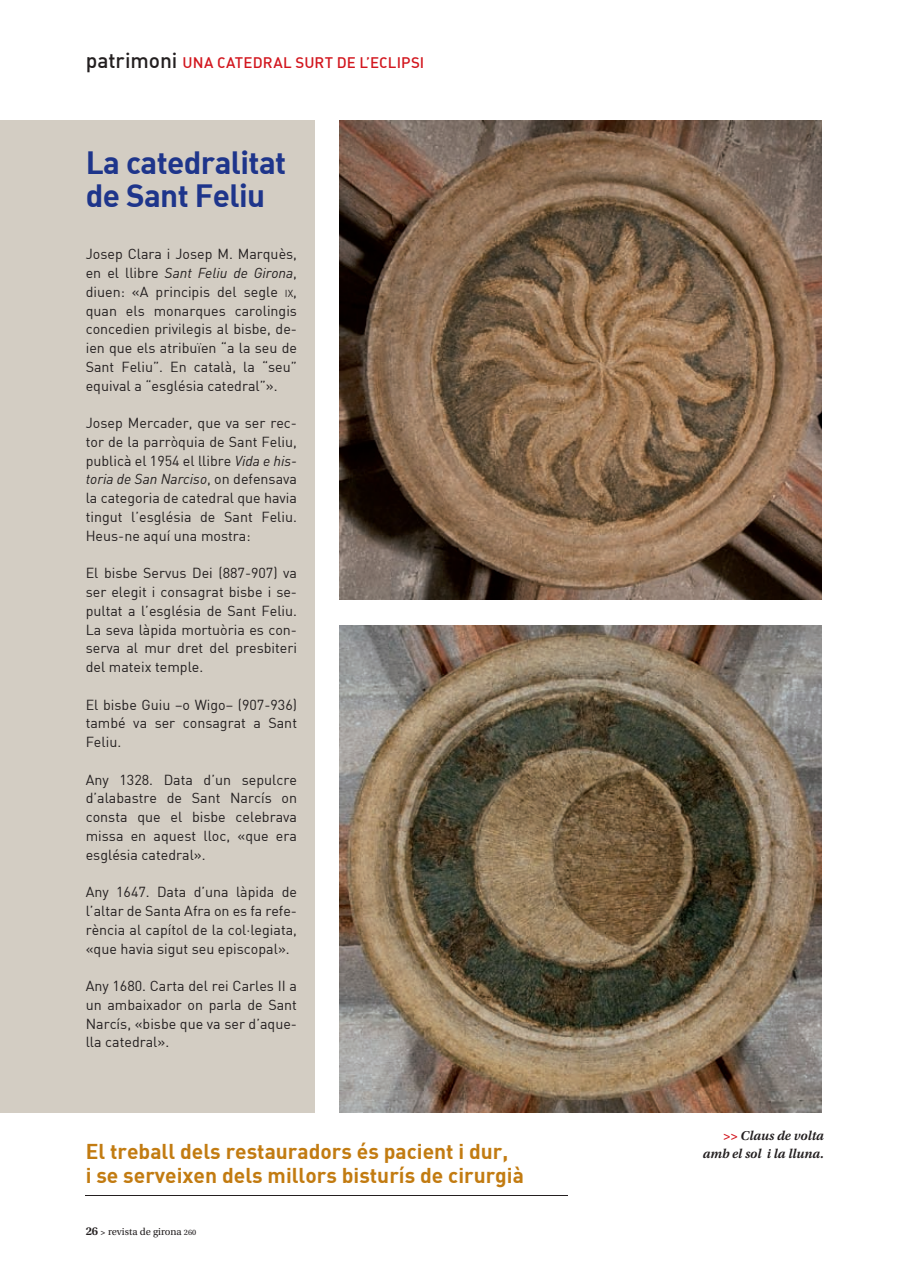
<style>
.page{position:relative;width:898px;height:1279px;background:#fff}
.page>*{position:absolute;margin:0;border:0;box-sizing:border-box;transform-origin:0 0}
.t1{font:31.5px/33px "DIN Bold Alternate";letter-spacing:-.02em;color:#1e358b}
.t2{font:21px "DIN Bold";color:#c27b11}
.t3{font:15px "DIN Medium Alternate";letter-spacing:.005em;color:#d2161e}
.t4{font:14.25px/18.8px "DIN";color:#231f20;text-align:justify}
.t5{font:italic 600 13.5px "Utopia Std";color:#231f20}
.t6{font:10.5px "Utopia Std";color:#231f20}
.s1{font-size:21px;color:#231f20}
.s2{font-style:italic}
.s3{font-size:10.05px}
.s4{font-style:inherit}
.s5{color:#d2161e}
.s6{font-weight:600;font-size:12px}
.s7{font-weight:600;font-size:9px}
.s8{font-size:8.25px}
</style>
<div class="page">
<div style="left:0;top:120px;width:314px;height:992px;background:#d3cdc3"></div>
<img style="left:339px;top:120px;width:482px;height:479px">
<img style="left:339px;top:625px;width:482px;height:487px">
<hr style="left:86px;top:1195px;width:482px;height:1px;background:#231f20">
<p class="t3" style="left:86px;top:53px;width:340px"><span class="s1">patrimoni</span> UNA CATEDRAL SURT DE L’ECLIPSI</p>
<h1 class="t1" style="left:86px;top:145px;width:202px">La catedralitat de Sant Feliu</h1>
<p class="t4" style="left:86px;top:244px;width:213px">Josep Clara i Josep M. Marquès, en el llibre <span class="s2">Sant Feliu de Girona</span>, diuen: «A principis del segle <span class="s3">ix</span><span class="s4">, </span>quan els monarques carolingis concedien privilegis al bisbe, de&shy;ien que els atribuïen “a la seu de Sant Feliu”. En català, la “seu” equival a “església catedral”».</p>
<p class="t4" style="left:86px;top:413px;width:213px">Josep Mercader, que va ser rec&shy;tor de la parròquia de Sant Feliu, publicà el 1954 el llibre <span class="s2">Vida e his&shy;toria de San Narciso</span>, on defensava la categoria de catedral que havia tingut l’església de Sant Feliu.<br>Heus-ne aquí una mostra:</p>
<p class="t4" style="left:86px;top:563px;width:213px">El bisbe Servus Dei (887-907) va ser elegit i consagrat bisbe i se&shy;pultat a l’església de Sant Feliu.<br>La seva làpida mortuòria es con&shy;serva al mur dret del presbiteri del mateix temple.</p>
<p class="t4" style="left:86px;top:694px;width:213px">El bisbe Guiu –o Wigo– (907-936) també va ser consagrat a Sant Feliu.</p>
<p class="t4" style="left:86px;top:769px;width:213px">Any 1328. Data d’un sepulcre d’alabastre de Sant Narcís on consta que el bisbe celebrava missa en aquest lloc, «que era església catedral».</p>
<p class="t4" style="left:86px;top:882px;width:213px">Any 1647. Data d’una làpida de l’altar de Santa Afra on es fa refe&shy;rència al capítol de la col·legiata, «que havia sigut seu episcopal».</p>
<p class="t4" style="left:86px;top:976px;width:213px">Any 1680. Carta del rei Carles II a un ambaixador on parla de Sant Narcís, «bisbe que va ser d’aque&shy;lla catedral».</p>
<p class="t5" style="left:722px;top:1128px;width:103px"><span class="s5">&gt;&gt;</span> Claus de volta</p>
<h2 class="t2" style="left:86px;top:1137px;width:424px">El treball dels restauradors és pacient i dur,</h2>
<p class="t5" style="left:702px;top:1145px;width:123px">amb el sol i la lluna.</p>
<h2 class="t2" style="left:86px;top:1161px;width:439px">i se serveixen dels millors bisturís de cirurgià</h2>
<p class="t6" style="left:86px;top:1225px;width:112px"><span class="s6">26</span> <span class="s7">&gt;</span> revista de girona <span class="s8">260</span></p>
</div>
